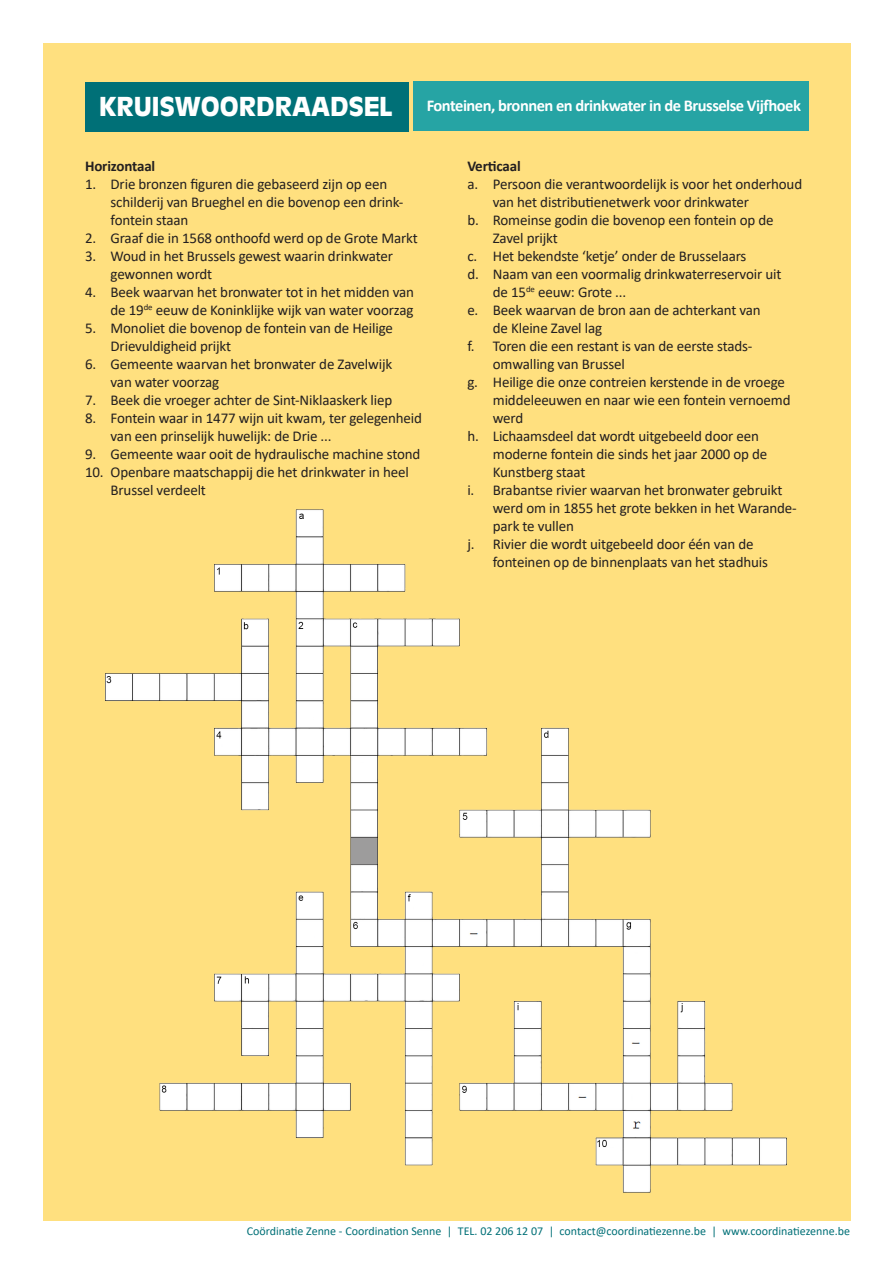
<style>
.page{position:relative;width:893px;height:1263px;background:#fff}
.page>*{position:absolute;margin:0;border:0;box-sizing:border-box;transform-origin:0 0}
.t1{font:700 25.5px "Antique Olive W1";color:#fff}
.t2{font:700 16.5px "Calibri";letter-spacing:-.03em;color:#fff}
.t3{font:15px/18px "Calibri";letter-spacing:-.01em;color:#231f20}
.t4{font:700 15px "Calibri";letter-spacing:-.01em;color:#231f20}
.t5{font:12px "Calibri";color:#007077}
</style>
<div class="page">
<div style="left:43px;top:43px;width:807px;height:1177px;background:#ffe07f"></div>
<div style="left:85px;top:82px;width:323px;height:49px;background:#007077"></div>
<div style="left:414px;top:82px;width:395px;height:49px;background:#26a4a4"></div>
<img style="left:105px;top:509px;width:682px;height:684px">
<p class="t1" style="left:99px;top:89px;width:296px">KRUISWOORDRAADSEL</p>
<p class="t2" style="left:427px;top:94px;width:376px">Fonteinen, bronnen en drinkwater in de Brusselse Vijfhoek</p>
<p class="t4" style="left:85px;top:155px;width:72px">Horizontaal</p>
<p class="t3" style="left:111px;top:174px;width:294px;text-indent:-26px">1. Drie bronzen figuren die gebaseerd zijn op een schilderij van Brueghel en die bovenop een drink&shy;fontein staan</p>
<p class="t3" style="left:85px;top:228px;width:334px">2. Graaf die in 1568 onthoofd werd op de Grote Markt</p>
<p class="t3" style="left:111px;top:246px;width:284px;text-indent:-26px">3. Woud in het Brussels gewest waarin drinkwater gewonnen wordt</p>
<p class="t3" style="left:85px;top:282px;width:330px;text-align:right">4. Beek waarvan het bronwater tot in het midden van de 19<sup>de</sup> eeuw de Koninklijke wijk van water voorzag</p>
<p class="t3" style="left:111px;top:318px;width:284px;text-indent:-26px">5. Monoliet die bovenop de fontein van de Heilige<br>Drievuldigheid prijkt</p>
<p class="t3" style="left:111px;top:354px;width:283px;text-indent:-26px">6. Gemeente waarvan het bronwater de Zavelwijk van water voorzag</p>
<p class="t3" style="left:85px;top:390px;width:309px">7. Beek die vroeger achter de Sint-Niklaaskerk liep</p>
<p class="t3" style="left:111px;top:408px;width:313px;text-indent:-26px">8. Fontein waar in 1477 wijn uit kwam, ter gelegenheid van een prinselijk huwelijk: de Drie ...</p>
<p class="t3" style="left:85px;top:444px;width:337px">9. Gemeente waar ooit de hydraulische machine stond</p>
<p class="t3" style="left:111px;top:462px;width:300px;text-indent:-26px">10. Openbare maatschappij die het drinkwater in heel<br>Brussel verdeelt</p>
<p class="t4" style="left:467px;top:155px;width:55px">Verticaal</p>
<p class="t3" style="left:493px;top:174px;width:311px;text-indent:-26px">a. Persoon die verantwoordelijk is voor het onderhoud van het distributienetwerk voor drinkwater</p>
<p class="t3" style="left:493px;top:210px;width:282px;text-indent:-26px">b. Romeinse godin die bovenop een fontein op de<br>Zavel prijkt</p>
<p class="t3" style="left:467px;top:246px;width:281px">c. Het bekendste ‘ketje’ onder de Brusselaars</p>
<p class="t3" style="left:493px;top:264px;width:290px;text-indent:-26px">d. Naam van een voormalig drinkwaterreservoir uit de 15<sup>de</sup> eeuw: Grote ...</p>
<p class="t3" style="left:493px;top:300px;width:269px;text-indent:-26px">e. Beek waarvan de bron aan de achterkant van de Kleine Zavel lag</p>
<p class="t3" style="left:493px;top:336px;width:261px;text-indent:-26px">f. Toren die een restant is van de eerste stads&shy;omwalling van Brussel</p>
<p class="t3" style="left:493px;top:372px;width:299px;text-indent:-26px">g. Heilige die onze contreien kerstende in de vroege middeleeuwen en naar wie een fontein vernoemd werd</p>
<p class="t3" style="left:493px;top:426px;width:276px;text-indent:-26px">h. Lichaamsdeel dat wordt uitgebeeld door een moderne fontein die sinds het jaar 2000 op de<br>Kunstberg staat</p>
<p class="t3" style="left:493px;top:480px;width:306px;text-indent:-26px">i. Brabantse rivier waarvan het bronwater gebruikt werd om in 1855 het grote bekken in het Warande&shy;park te vullen</p>
<p class="t3" style="left:493px;top:534px;width:277px;text-indent:-26px">j. Rivier die wordt uitgebeeld door één van de fonteinen op de binnenplaats van het stadhuis</p>
<p class="t5" style="left:247px;top:1222px;width:605px">Coördinatie Zenne - Coordination Senne | TEL. 02 206 12 07 | contact@coordinatiezenne.be | www.coordinatiezenne.be</p>
</div>
